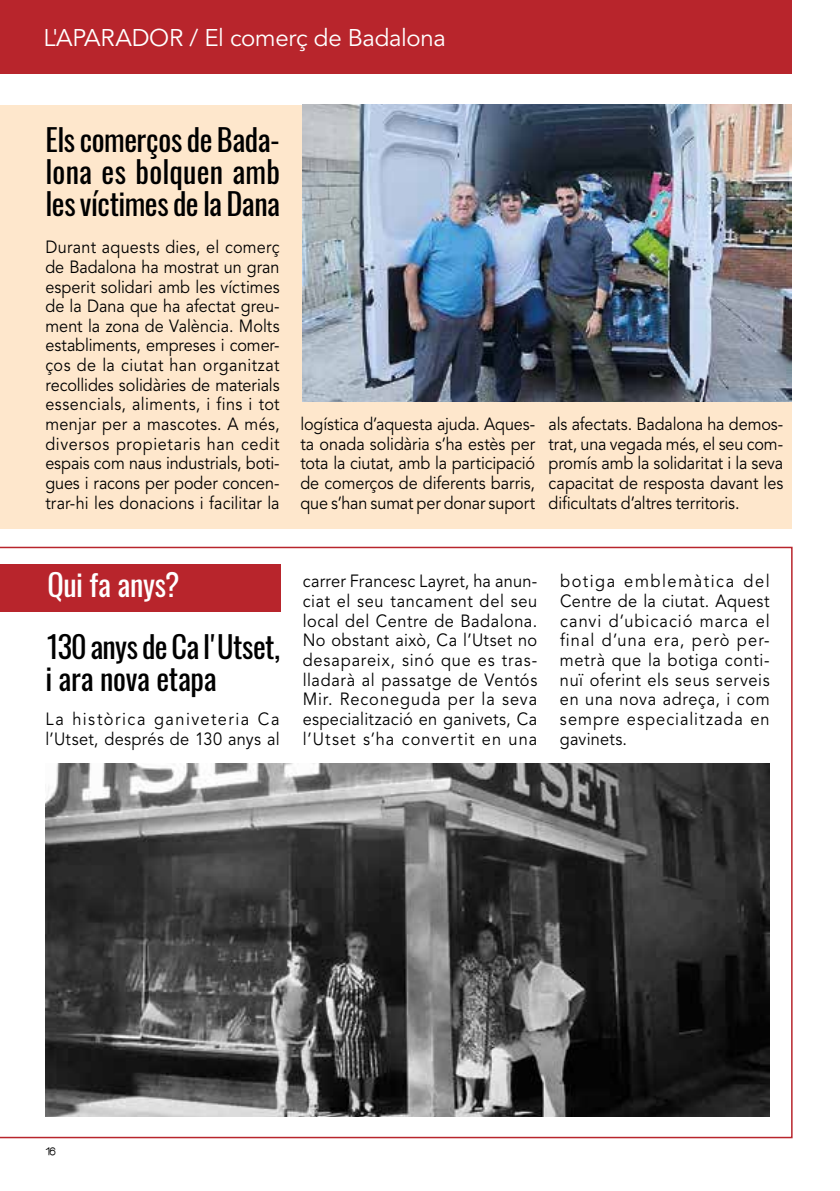
<style>
.page{position:relative;width:840px;height:1191px;background:#fff}
.page>*{position:absolute;margin:0;border:0;box-sizing:border-box;transform-origin:0 0}
.t1{font:30px/32px "Oswald";letter-spacing:-.015em;color:#000;text-align:justify}
.t2{font:30px "Oswald";letter-spacing:-.01em;color:#fff}
.t3{font:24px "Avenir LT Std";letter-spacing:-.015em;color:#fff}
.t4{font:17.6px/19.6px "Avenir LT Std";letter-spacing:.01em;color:#000;text-align:justify;scale:.92 1}
.t5{font:17.6px/19.6px "Avenir LT Std";letter-spacing:.01em;color:#000;text-align:justify;scale:.93 1}
.t6{font:17.6px/19.6px "Avenir LT Std";letter-spacing:.08em;color:#000;scale:.93 1}
.t7{font:14px "Kravitz Thermal";color:#000}
</style>
<div class="page">
<div style="left:0;top:0;width:791px;height:74px;background:#b8252c"></div>
<div style="left:0;top:105px;width:791px;height:423px;background:#fee7cc"></div>
<svg style="left:0;top:547px;width:792px;height:591px"></svg>
<div style="left:0;top:564px;width:280px;height:48px;background:#b8252c"></div>
<img style="left:302px;top:105px;width:489px;height:296px">
<img style="left:45px;top:763px;width:724px;height:353px">
<h2 class="t3" style="left:43px;top:24px;width:403px">L'APARADOR / El comerç de Badalona</h2>
<h1 class="t1" style="left:45px;top:123px;width:236px">Els comerços de Bada&shy;lona es bolquen amb les víctimes de la Dana</h1>
<p class="t4" style="left:45px;top:238px;width:256px">Durant aquests dies, el comerç de Badalona ha mostrat un gran esperit solidari amb les víctimes de la Dana que ha afectat greu&shy;ment la zona de València. Molts establiments, empreses i comer&shy;ços de la ciutat han organitzat recollides solidàries de materials essencials, aliments, i fins i tot menjar per a mascotes. A més, diversos propietaris han cedit espais com naus industrials, boti&shy;gues i racons per poder concen&shy;trar-hi les donacions i facilitar la</p>
<p class="t4" style="left:300px;top:415px;width:256px">logística d’aquesta ajuda. Aques&shy;ta onada solidària s’ha estès per tota la ciutat, amb la participació de comerços de diferents barris, que s’han sumat per donar suport</p>
<p class="t4" style="left:548px;top:415px;width:256px">als afectats. Badalona ha demos&shy;trat, una vegada més, el seu com&shy;promís amb la solidaritat i la seva capacitat de resposta davant les dificultats d’altres territoris.</p>
<h1 class="t2" style="left:47px;top:564px;width:134px">Qui fa anys?</h1>
<p class="t5" style="left:302px;top:572px;width:253px">carrer Francesc Layret, ha anun&shy;ciat el seu tancament del seu local del Centre de Badalona.<br>No obstant això, Ca l’Utset no desapareix, sinó que es tras&shy;lladarà al passatge de Ventós Mir. Reconeguda per la seva especialització en ganivets, Ca l’Utset s’ha convertit en una</p>
<p class="t5" style="left:559px;top:572px;width:227px">botiga emblemàtica del Centre de la ciutat. Aquest canvi d’ubicació marca el final d’una era, però per&shy;metrà que la botiga conti&shy;nuï oferint els seus serveis en una nova adreça, i com sempre especialitzada en gavinets.</p>
<h1 class="t1" style="left:45px;top:630px;width:236px">130 anys de Ca l'Utset, i ara nova etapa</h1>
<p class="t6" style="left:45px;top:709px;width:253px">La històrica ganiveteria Ca l’Utset, després de 130 anys al</p>
<p class="t7" style="left:45px;top:1144px;width:12px">16</p>
</div>
